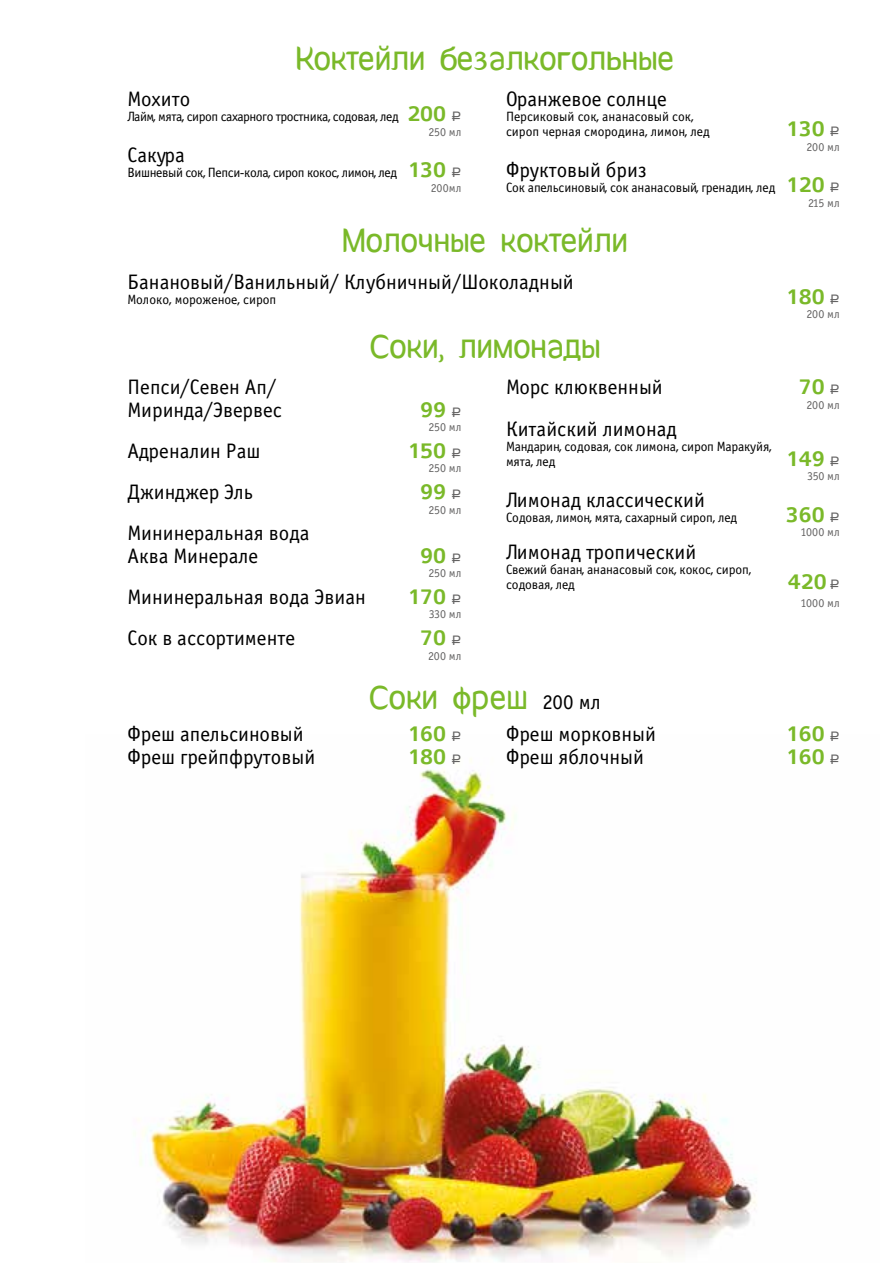
<style>
.page{position:relative;width:893px;height:1263px;background:#fff}
.page>*{position:absolute;margin:0;border:0;box-sizing:border-box;transform-origin:0 0}
.t1{font:36px "Giger";color:#7ab929}
.t2{font:500 24px "Colaborate";color:#7ab929}
.t3{font:21px/22.5px "Officina Sans Book C";color:#000}
.t4{font:13.5px/15px "Officina Sans Book C";letter-spacing:-.01em;color:#000}
.t5{font:13.5px "Officina Sans Book C";letter-spacing:-.03em;color:#000}
.t6{font:12px "Officina Sans Book C";color:#646363}
.s1{font-family:"Colaborate";font-weight:500;font-size:24px;color:#7ab929}
.s2{font-family:"ALS Rubl";color:#646363}
.s3{font-family:"ALS Rubl";font-weight:400;font-size:13.5px;color:#646363}
.s4{font-family:"Officina Sans Book C";font-size:21px;color:#000}
</style>
<div class="page">
<img style="left:140px;top:760px;width:617px;height:503px">
<h1 class="t1" style="left:296px;top:34px;width:380px">Коктейли безалкогольные</h1>
<p class="t3" style="left:128px;top:88px;width:64px">Мохито</p>
<p class="t5" style="left:128px;top:109px;width:335px">Лайм, мята, сироп сахарного тростника, содовая, лед <span class="s1">200</span> <span class="s2">A</span></p>
<p class="t6" style="left:429px;top:125px;width:34px">250 мл</p>
<p class="t3" style="left:128px;top:145px;width:59px">Сакура</p>
<p class="t5" style="left:128px;top:166px;width:335px">Вишневый сок, Пепси-кола, сироп кокос, лимон, лед <span class="s1">130</span> <span class="s2">A</span></p>
<p class="t6" style="left:431px;top:181px;width:32px">200мл</p>
<p class="t3" style="left:506px;top:88px;width:163px">Оранжевое солнце</p>
<p class="t4" style="left:506px;top:110px;width:205px">Персиковый сок, ананасовый сок, сироп черная смородина, лимон, лед</p>
<p class="t2" style="left:786px;top:116px;width:56px">130 <span class="s3">A</span></p>
<p class="t6" style="left:806px;top:140px;width:35px">200 мл</p>
<p class="t3" style="left:506px;top:160px;width:142px">Фруктовый бриз</p>
<p class="t4" style="left:506px;top:181px;width:335px">Cок апельсиновый, сок ананасовый, гренадин, лед <span class="s1">120</span> <span class="s2">A</span></p>
<p class="t6" style="left:808px;top:196px;width:33px">215 мл</p>
<h1 class="t1" style="left:342px;top:216px;width:288px">Молочные коктейли</h1>
<p class="t3" style="left:128px;top:271px;width:448px">Банановый/Ванильный/ Клубничный/Шоколадный</p>
<p class="t4" style="left:128px;top:292px;width:150px">Молоко, мороженое, сироп</p>
<p class="t2" style="left:786px;top:284px;width:56px">180 <span class="s3">A</span></p>
<p class="t6" style="left:806px;top:308px;width:35px">200 мл</p>
<h1 class="t1" style="left:369px;top:322px;width:232px">Соки, лимонады</h1>
<p class="t3" style="left:128px;top:376px;width:156px">Пепси/Севен Ап/<br>Миринда/Эвервес</p>
<p class="t2" style="left:420px;top:397px;width:43px">99 <span class="s3">A</span></p>
<p class="t6" style="left:429px;top:421px;width:34px">250 мл</p>
<p class="t3" style="left:128px;top:440px;width:134px">Адреналин Раш</p>
<p class="t2" style="left:407px;top:438px;width:56px">150 <span class="s3">A</span></p>
<p class="t6" style="left:429px;top:462px;width:34px">250 мл</p>
<p class="t3" style="left:128px;top:481px;width:127px">Джинджер Эль</p>
<p class="t2" style="left:420px;top:479px;width:43px">99 <span class="s3">A</span></p>
<p class="t6" style="left:429px;top:503px;width:34px">250 мл</p>
<p class="t3" style="left:128px;top:522px;width:184px">Мининеральная вода<br>Аква Минерале</p>
<p class="t2" style="left:420px;top:543px;width:43px">90 <span class="s3">A</span></p>
<p class="t6" style="left:429px;top:567px;width:34px">250 мл</p>
<p class="t3" style="left:128px;top:586px;width:240px">Мининеральная вода Эвиан</p>
<p class="t2" style="left:407px;top:584px;width:56px">170 <span class="s3">A</span></p>
<p class="t6" style="left:429px;top:608px;width:34px">330 мл</p>
<p class="t3" style="left:128px;top:627px;width:169px">Сок в ассортименте</p>
<p class="t2" style="left:420px;top:625px;width:43px">70 <span class="s3">A</span></p>
<p class="t6" style="left:428px;top:649px;width:35px">200 мл</p>
<p class="t3" style="left:506px;top:376px;width:158px">Морс клюквенный</p>
<p class="t2" style="left:799px;top:374px;width:43px">70 <span class="s3">A</span></p>
<p class="t6" style="left:806px;top:398px;width:35px">200 мл</p>
<p class="t3" style="left:506px;top:418px;width:172px">Китайский лимонад</p>
<p class="t4" style="left:506px;top:439px;width:267px">Мандарин, содовая, сок лимона, сироп Маракуйя, мята, лед</p>
<p class="t2" style="left:786px;top:445px;width:56px">149 <span class="s3">A</span></p>
<p class="t6" style="left:807px;top:469px;width:34px">350 мл</p>
<p class="t3" style="left:506px;top:489px;width:200px">Лимонад классический</p>
<p class="t4" style="left:506px;top:510px;width:233px">Cодовая, лимон, мята, сахарный сироп, лед</p>
<p class="t2" style="left:786px;top:502px;width:56px">360 <span class="s3">A</span></p>
<p class="t6" style="left:801px;top:525px;width:41px">1000 мл</p>
<p class="t3" style="left:506px;top:541px;width:192px">Лимонад тропический</p>
<p class="t4" style="left:506px;top:562px;width:247px">Свежий банан, ананасовый сок, кокос, сироп, содовая, лед</p>
<p class="t2" style="left:788px;top:569px;width:53px">420 <span class="s3">A</span></p>
<p class="t6" style="left:801px;top:597px;width:41px">1000 мл</p>
<h1 class="t1" style="left:369px;top:674px;width:233px">Соки фреш <span class="s4">200 мл</span></h1>
<p class="t3" style="left:128px;top:723px;width:178px">Фреш апельсиновый</p>
<p class="t2" style="left:407px;top:721px;width:56px">160 <span class="s3">A</span></p>
<p class="t3" style="left:128px;top:746px;width:189px">Фреш грейпфрутовый</p>
<p class="t2" style="left:407px;top:744px;width:56px">180 <span class="s3">A</span></p>
<p class="t3" style="left:506px;top:723px;width:152px">Фреш морковный</p>
<p class="t2" style="left:786px;top:721px;width:56px">160 <span class="s3">A</span></p>
<p class="t3" style="left:506px;top:746px;width:140px">Фреш яблочный</p>
<p class="t2" style="left:786px;top:744px;width:56px">160 <span class="s3">A</span></p>
</div>
